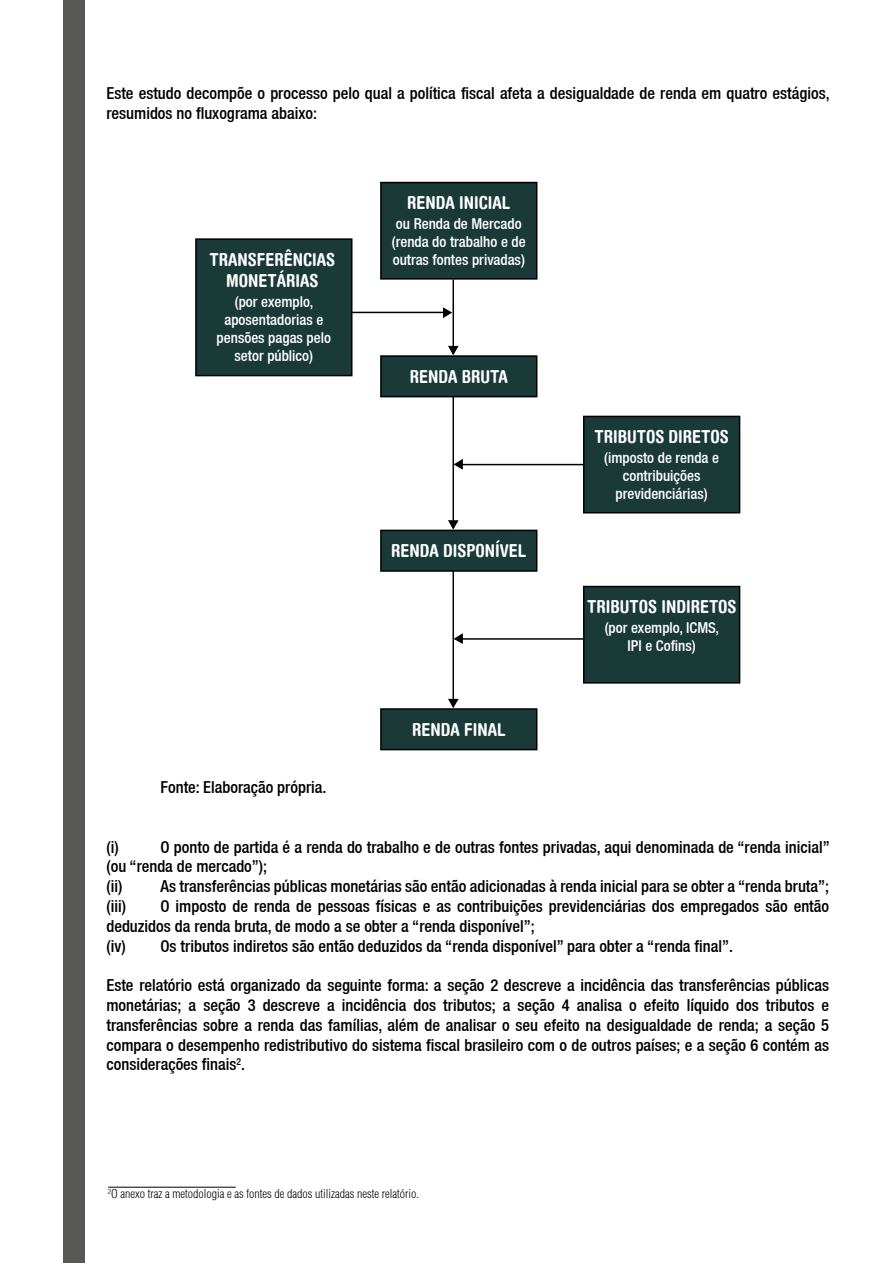
<style>
.page{position:relative;width:893px;height:1263px;background:#fff}
.page>*{position:absolute;margin:0;border:0;box-sizing:border-box;transform-origin:0 0}
.t1{font:700 condensed 18px/21.6px "Helvetica Rounded";color:#fff;text-align:center}
.t2{font:500 condensed 16.5px/19.8px "Helvetica Neue";color:#000}
.t3{font:500 condensed 15px/18px "Helvetica Neue";color:#fff;text-align:center}
.t4{font:300 condensed 12px "Helvetica";color:#000}
</style>
<div class="page">
<div style="left:64px;top:0;width:21px;height:1263px;background:#575756"></div>
<div style="left:381px;top:183px;width:156px;height:96px;background:#1a3a38"></div>
<div style="left:380px;top:182px;width:157px;height:98px;border:2px solid #000"></div>
<div style="left:584px;top:416px;width:156px;height:97px;background:#1a3a38"></div>
<div style="left:583px;top:416px;width:157px;height:97px;border:2px solid #000"></div>
<div style="left:196px;top:239px;width:156px;height:137px;background:#1a3a38"></div>
<div style="left:195px;top:238px;width:157px;height:138px;border:2px solid #000"></div>
<div style="left:584px;top:586px;width:156px;height:97px;background:#1a3a38"></div>
<div style="left:583px;top:586px;width:157px;height:98px;border:2px solid #000"></div>
<div style="left:381px;top:356px;width:156px;height:41px;background:#1a3a38"></div>
<div style="left:380px;top:355px;width:157px;height:42px;border:2px solid #000"></div>
<div style="left:381px;top:530px;width:156px;height:41px;background:#1a3a38"></div>
<div style="left:380px;top:530px;width:157px;height:42px;border:2px solid #000"></div>
<div style="left:381px;top:709px;width:156px;height:41px;background:#1a3a38"></div>
<div style="left:380px;top:708px;width:157px;height:42px;border:2px solid #000"></div>
<hr style="left:452px;top:280px;width:2px;height:71px;background:#000">
<hr style="left:452px;top:396px;width:2px;height:130px;background:#000">
<hr style="left:452px;top:571px;width:2px;height:132px;background:#000">
<hr style="left:457px;top:464px;width:127px;height:1px;background:#000">
<hr style="left:351px;top:312px;width:99px;height:1px;background:#000">
<hr style="left:456px;top:638px;width:128px;height:2px;background:#000">
<svg style="left:452px;top:458px;width:12px;height:13px"></svg>
<svg style="left:442px;top:306px;width:11px;height:13px"></svg>
<svg style="left:452px;top:632px;width:12px;height:13px"></svg>
<svg style="left:447px;top:698px;width:13px;height:11px"></svg>
<svg style="left:447px;top:519px;width:13px;height:11px"></svg>
<svg style="left:447px;top:345px;width:13px;height:11px"></svg>
<hr style="left:108px;top:1187px;width:128px;height:1px;background:#000">
<p class="t2" style="left:106px;top:83px;width:725px">Este estudo decompõe o processo pelo qual a política fiscal afeta a desigualdade de renda em quatro estágios, resumidos no fluxograma abaixo:</p>
<p class="t1" style="left:209px;top:248px;width:127px">TRANSFERÊNCIAS<br>MONETÁRIAS</p>
<p class="t3" style="left:217px;top:293px;width:116px">(por exemplo, aposentadorias e pensões pagas pelo setor público)</p>
<p class="t1" style="left:407px;top:191px;width:105px">RENDA INICIAL</p>
<p class="t3" style="left:392px;top:215px;width:135px;text-align:left">ou Renda de Mercado (renda do trabalho e de outras fontes privadas)</p>
<p class="t1" style="left:410px;top:365px;width:100px">RENDA BRUTA</p>
<p class="t1" style="left:391px;top:540px;width:137px">RENDA DISPONÍVEL</p>
<p class="t2" style="left:160px;top:777px;width:168px">Fonte: Elaboração própria.</p>
<p class="t1" style="left:412px;top:718px;width:95px">RENDA FINAL</p>
<p class="t1" style="left:595px;top:425px;width:136px">TRIBUTOS DIRETOS</p>
<p class="t3" style="left:604px;top:449px;width:116px">(imposto de renda e contribuições previdenciárias)</p>
<p class="t1" style="left:587px;top:595px;width:151px">TRIBUTOS INDIRETOS</p>
<p class="t3" style="left:605px;top:619px;width:116px">(por exemplo, ICMS,<br>IPI e Cofins)</p>
<p class="t2" style="left:106px;top:836px;width:725px;text-indent:54px">O ponto de partida é a renda do trabalho e de outras fontes privadas, aqui denominada de “renda inicial” (ou “renda de mercado”);<br>(ii) As transferências públicas monetárias são então adicionadas à renda inicial para se obter a “renda bruta”; (iii)</p>
<p class="t2" style="left:106px;top:836px;width:14px">(i)</p>
<p class="t2" style="left:106px;top:896px;width:724px;text-indent:54px">O imposto de renda de pessoas físicas e as contribuições previdenciárias dos empregados são então deduzidos da renda bruta, de modo a se obter a “renda disponível”;<br>(iv) Os tributos indiretos são então deduzidos da “renda disponível” para obter a “renda final”.</p>
<p class="t2" style="left:106px;top:975px;width:724px;text-align:justify">Este relatório está organizado da seguinte forma: a seção 2 descreve a incidência das transferências públicas monetárias; a seção 3 descreve a incidência dos tributos; a seção 4 analisa o efeito líquido dos tributos e transferências sobre a renda das famílias, além de analisar o seu efeito na desigualdade de renda; a seção 5 compara o desempenho redistributivo do sistema fiscal brasileiro com o de outros países; e a seção 6 contém as considerações finais<sup>2</sup>.</p>
<p class="t4" style="left:108px;top:1186px;width:312px"><sup>2</sup>O anexo traz a metodologia e as fontes de dados utilizadas neste relatório.</p>
</div>
